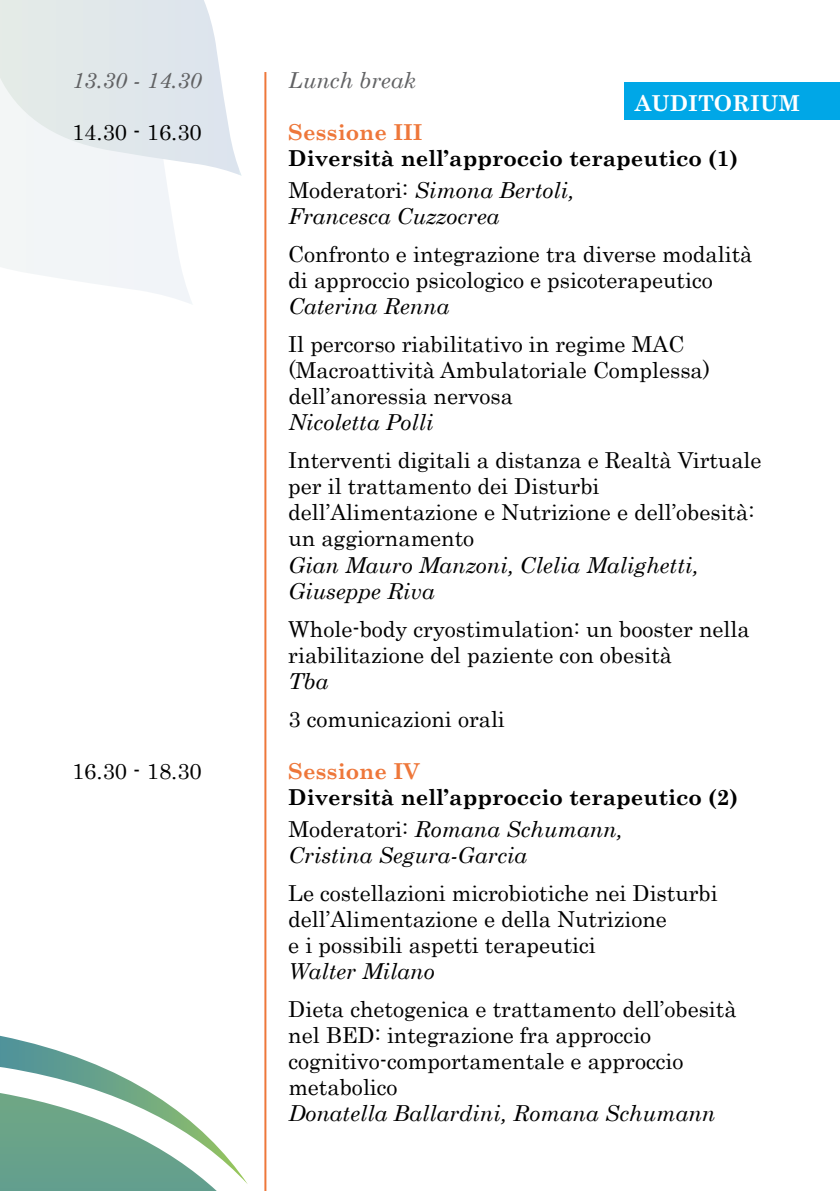
<style>
.page{position:relative;width:840px;height:1191px;background:#fff}
.page>*{position:absolute;margin:0;border:0;box-sizing:border-box;transform-origin:0 0}
.t1{font:22px/26px "Century";color:#000}
.t2{font:italic 22px/26px "Century Schoolbook";color:#000}
.t3{font:700 22px/32px "Century Schoolbook";color:#000}
.t4{font:italic 22px "Century Schoolbook";color:#616264}
.t5{font:700 22px "Century Schoolbook";color:#ee773a}
.t6{font:700 22px "Century Schoolbook";color:#fff}
.s1{font-family:"Century";font-weight:400}
.s2{font-weight:400;font-style:italic}
</style>
<div class="page">
<svg style="left:0;top:1035px;width:248px;height:156px"></svg>
<div style="left:0;top:0;width:193px;height:305px;background:linear-gradient(to right,#f4f7f8,#f5f7fa)"></div>
<svg style="left:0;top:0;width:242px;height:176px"></svg>
<hr style="left:264px;top:72px;width:2px;height:1119px;background:#ee773a">
<div style="left:624px;top:82px;width:215px;height:38px;background:#00a7e7"></div>
<p class="t4" style="left:72px;top:64px;width:131px">13.30 - 14.30</p>
<p class="t4" style="left:288px;top:64px;width:129px">Lunch break</p>
<p class="t1" style="left:72px;top:117px;width:131px">14.30 - 16.30</p>
<p class="t5" style="left:288px;top:115px;width:116px">Sessione III</p>
<p class="t3" style="left:288px;top:141px;width:451px">Diversità nell’approccio terapeutico (1)<br><span class="s1">Moderatori:</span> <span class="s2">Simona Bertoli,</span></p>
<p class="t2" style="left:288px;top:202px;width:212px">Francesca Cuzzocrea</p>
<p class="t1" style="left:288px;top:239px;width:465px">Confronto e integrazione tra diverse modalità di approccio psicologico e psicoterapeutico</p>
<p class="t2" style="left:288px;top:292px;width:162px">Caterina Renna</p>
<p class="t1" style="left:288px;top:329px;width:423px">Il percorso riabilitativo in regime MAC (Macroattività Ambulatoriale Complessa) dell’anoressia nervosa</p>
<p class="t2" style="left:288px;top:408px;width:147px">Nicoletta Polli</p>
<p class="t1" style="left:288px;top:445px;width:474px">Interventi digitali a distanza e Realtà Virtuale per il trattamento dei Disturbi dell’Alimentazione e Nutrizione e dell’obesità: un aggiornamento</p>
<p class="t2" style="left:288px;top:550px;width:411px">Gian Mauro Manzoni, Clelia Malighetti,<br>Giuseppe Riva</p>
<p class="t1" style="left:288px;top:613px;width:462px">Whole-body cryostimulation: un booster nella riabilitazione del paziente con obesità</p>
<p class="t2" style="left:288px;top:666px;width:41px">Tba</p>
<p class="t1" style="left:288px;top:703px;width:218px">3 comunicazioni orali</p>
<p class="t1" style="left:72px;top:755px;width:131px">16.30 - 18.30</p>
<p class="t5" style="left:288px;top:753px;width:119px">Sessione IV</p>
<p class="t3" style="left:288px;top:779px;width:451px">Diversità nell’approccio terapeutico (2)<br><span class="s1">Moderatori:</span> <span class="s2">Romana Schumann,</span></p>
<p class="t2" style="left:288px;top:840px;width:240px">Cristina Segura-Garcia</p>
<p class="t1" style="left:288px;top:877px;width:431px">Le costellazioni microbiotiche nei Disturbi dell’Alimentazione e della Nutrizione<br>e i possibili aspetti terapeutici</p>
<p class="t2" style="left:288px;top:956px;width:148px">Walter Milano</p>
<p class="t1" style="left:288px;top:993px;width:449px">Dieta chetogenica e trattamento dell’obesità nel BED: integrazione fra approccio cognitivo-comportamentale e approccio metabolico</p>
<p class="t2" style="left:288px;top:1098px;width:428px">Donatella Ballardini, Romana Schumann</p>
<p class="t6" style="left:634px;top:86px;width:166px">auditorium</p>
</div>
